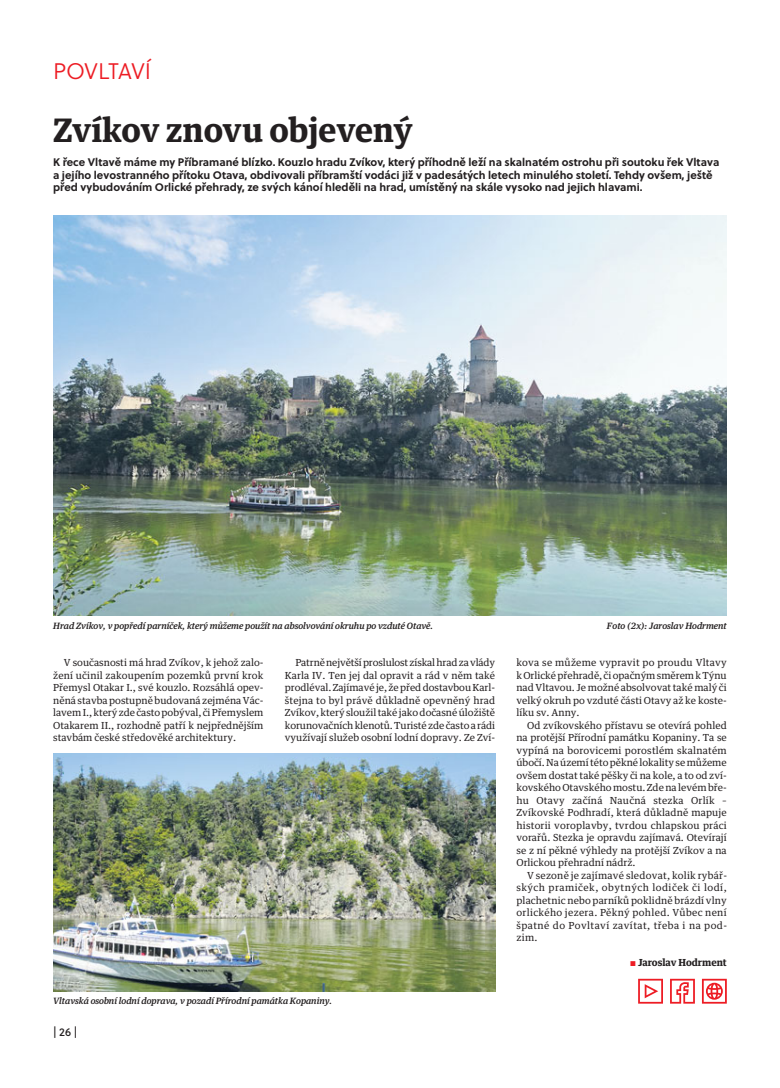
<style>
.page{position:relative;width:780px;height:1088px;background:#fff}
.page>*{position:absolute;margin:0;border:0;box-sizing:border-box;transform-origin:0 0}
.t1{font:700 32.5px "Guardian Text Egyp";color:#231f20}
.t2{font:22.5px "Soleil Lt";letter-spacing:-.02em;color:#ed1c24}
.t3{font:11.25px "Soleil Bk";color:#231f20}
.t4{font:700 11px/12.5px "Soleil";color:#231f20}
.t5{font:9.75px/12.5px "Guardian Text Egyp";color:#231f20;text-align:justify}
.t6{font:700 9.75px "Guardian Text Egyp";color:#231f20}
.t7{font:italic 500 8.75px "Guardian Text Egyp";color:#231f20}
.s1{font-family:"Soleil Bk";font-weight:400;font-size:9.62px;color:#ed1c24}
</style>
<div class="page">
<svg style="left:638px;top:979px;width:25px;height:24px"></svg>
<svg style="left:670px;top:979px;width:24px;height:24px"></svg>
<svg style="left:702px;top:979px;width:24px;height:24px"></svg>
<img style="left:53px;top:215px;width:673px;height:401px">
<img style="left:53px;top:754px;width:442px;height:237px">
<h2 class="t2" style="left:53px;top:58px;width:99px">POVLTAVÍ</h2>
<h1 class="t1" style="left:53px;top:114px;width:361px">Zvíkov znovu objevený</h1>
<p class="t4" style="left:53px;top:157px;width:667px">K řece Vltavě máme my Příbramané blízko. Kouzlo hradu Zvíkov, který příhodně leží na skalnatém ostrohu při soutoku řek Vltava a jejího levostranného přítoku Otava, obdivovali příbramští vodáci již v padesátých letech minulého století. Tehdy ovšem, ještě před vybudováním Orlické přehrady, ze svých kánoí hleděli na hrad, umístěný na skále vysoko nad jejich hlavami.</p>
<p class="t7" style="left:53px;top:622px;width:381px">Hrad Zvíkov, v popředí parníček, který můžeme použít na absolvování okruhu po vzduté Otavě.</p>
<p class="t7" style="left:607px;top:622px;width:121px">Foto (2x): Jaroslav Hodrment</p>
<p class="t5" style="left:53px;top:657px;width:212px;text-indent:11px">V současnosti má hrad Zvíkov, k jehož zalo&shy;žení učinil zakoupením pozemků první krok Přemysl Otakar I., své kouzlo. Rozsáhlá opev&shy;něná stavba postupně budovaná zejména Vác&shy;lavem I., který zde často pobýval, či Přemyslem Otakarem II., rozhodně patří k nejpřednějším stavbám české středověké architektury.</p>
<p class="t5" style="left:285px;top:657px;width:212px;text-indent:11px">Patrně největší proslulost získal hrad za vlády Karla IV. Ten jej dal opravit a rád v něm také prodléval. Zajímavé je, že před dostavbou Karl - štejna to byl právě důkladně opevněný hrad Zvíkov, který sloužil také jako dočasné úložiště korunovačních klenotů. Turisté zde často a rádi využívají služeb osobní lodní dopravy. Ze Zví-</p>
<p class="t5" style="left:516px;top:657px;width:212px">kova se můžeme vypravit po proudu Vltavy k Orlické přehradě, či opačným směrem k Týnu nad Vltavou. Je možné absolvovat také malý či velký okruh po vzduté části Otavy až ke koste&shy;líku sv. Anny.</p>
<p class="t5" style="left:516px;top:720px;width:212px;text-indent:11px">Od zvíkovského přístavu se otevírá pohled na protější Přírodní památku Kopaniny. Ta se vypíná na borovicemi porostlém skalnatém úbočí. Na území této pěkné lokality se můžeme ovšem dostat také pěšky či na kole, a to od zví&shy;kovského Otavského mostu. Zde na levém bře&shy;hu Otavy začíná Naučná stezka Orlík – Zvíkovské Podhradí, která důkladně mapuje historii voroplavby, tvrdou chlapskou práci vorařů. Stezka je opravdu zajímavá. Otevírají se z ní pěkné výhledy na protější Zvíkov a na Orlickou přehradní nádrž.</p>
<p class="t5" style="left:516px;top:870px;width:212px;text-indent:11px">V sezoně je zajímavé sledovat, kolik rybář&shy;ských pramiček, obytných lodiček či lodí, plachetnic nebo parníků poklidně brázdí vlny orlického jezera. Pěkný pohled. Vůbec není špatné do Povltaví zavítat, třeba i na pod&shy;zim.</p>
<p class="t6" style="left:630px;top:958px;width:98px"><span class="s1">S</span> Jaroslav Hodrment</p>
<p class="t7" style="left:53px;top:997px;width:280px">Vltavská osobní lodní doprava, v pozadí Přírodní památka Kopaniny.</p>
<p class="t3" style="left:53px;top:1026px;width:26px">| 26 |</p>
</div>
